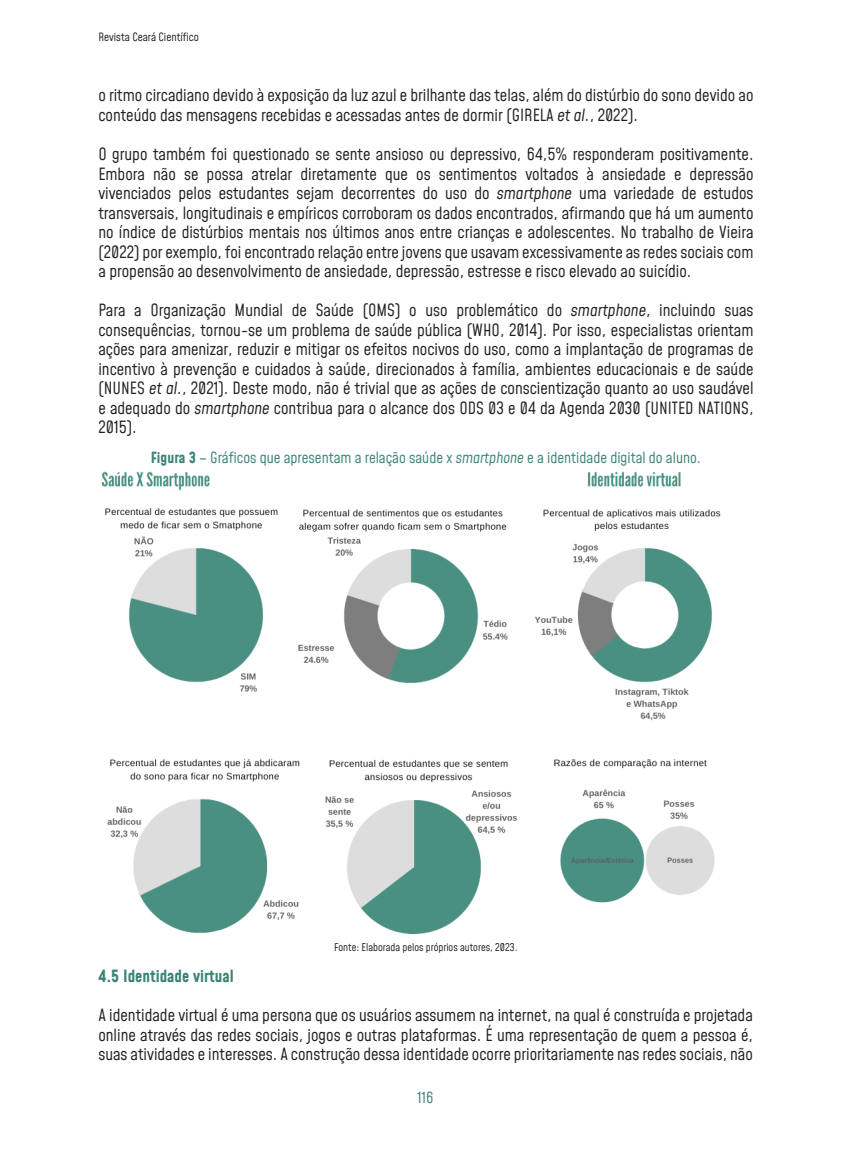
<style>
.page{position:relative;width:851px;height:1149px;background:#fff}
.page>*{position:absolute;margin:0;border:0;box-sizing:border-box;transform-origin:0 0}
.corpo_texto_Mohave{font:16.5px/19.5px "Mohave";color:#231f20;text-align:justify}
.sub_seção_Mohave{font:700 16.5px "Mohave";color:#3b8476}
.figura_header_Mohave{font:15px "Mohave";color:#3b8476}
.t1{font:11.25px "Mohave";color:#231f20}
.figura_fonte_Mohave{font:10.5px "Mohave";color:#231f20}
.s1{font-style:italic}
.s2{font-weight:700}
</style>
<div class="page">
<img style="left:101px;top:471px;width:620px;height:463px">
<p class="t1" style="left:98px;top:29px;width:102px">Revista Ceará Científico</p>
<p class="corpo_texto_Mohave" style="left:98px;top:87px;width:656px">o ritmo circadiano devido à exposição da luz azul e brilhante das telas, além do distúrbio do sono devido ao conteúdo das mensagens recebidas e acessadas antes de dormir (GIRELA <span class="s1">et al.</span>, 2022).</p>
<p class="corpo_texto_Mohave" style="left:98px;top:145px;width:656px">O grupo também foi questionado se sente ansioso ou depressivo, 64,5% responderam positivamente.<br>Embora não se possa atrelar diretamente que os sentimentos voltados à ansiedade e depressão vivenciados pelos estudantes sejam decorrentes do uso do <span class="s1">smartphone</span> uma variedade de estudos transversais, longitudinais e empíricos corroboram os dados encontrados, afirmando que há um aumento no índice de distúrbios mentais nos últimos anos entre crianças e adolescentes. No trabalho de Vieira (2022) por exemplo, foi encontrado relação entre jovens que usavam excessivamente as redes sociais com a propensão ao desenvolvimento de ansiedade, depressão, estresse e risco elevado ao suicídio.</p>
<p class="corpo_texto_Mohave" style="left:98px;top:301px;width:656px">Para a Organização Mundial de Saúde (OMS) o uso problemático do <span class="s1">smartphone</span>, incluindo suas consequências, tornou-se um problema de saúde pública (WHO, 2014). Por isso, especialistas orientam ações para amenizar, reduzir e mitigar os efeitos nocivos do uso, como a implantação de programas de incentivo à prevenção e cuidados à saúde, direcionados à família, ambientes educacionais e de saúde (NUNES <span class="s1">et al.</span>, 2021). Deste modo, não é trivial que as ações de conscientização quanto ao uso saudável e adequado do <span class="s1">smartphone</span> contribua para o alcance dos ODS 03 e 04 da Agenda 2030 (UNITED NATIONS, 2015).</p>
<p class="figura_header_Mohave" style="left:151px;top:448px;width:551px"><span class="s2">Figura 3</span> – Gráficos que apresentam a relação saúde x <span class="s1">smartphone</span> e a identidade digital do aluno.</p>
<p class="figura_fonte_Mohave" style="left:334px;top:939px;width:185px">Fonte: Elaborada pelos próprios autores, 2023.</p>
<p class="sub_seção_Mohave" style="left:98px;top:965px;width:137px">4.5 Identidade virtual</p>
<p class="corpo_texto_Mohave" style="left:98px;top:1006px;width:656px">A identidade virtual é uma persona que os usuários assumem na internet, na qual é construída e projetada online através das redes sociais, jogos e outras plataformas. É uma representação de quem a pessoa é, suas atividades e interesses. A construção dessa identidade ocorre prioritariamente nas redes sociais, não</p>
<p class="figura_header_Mohave" style="left:417px;top:1087px;width:17px">116</p>
</div>
